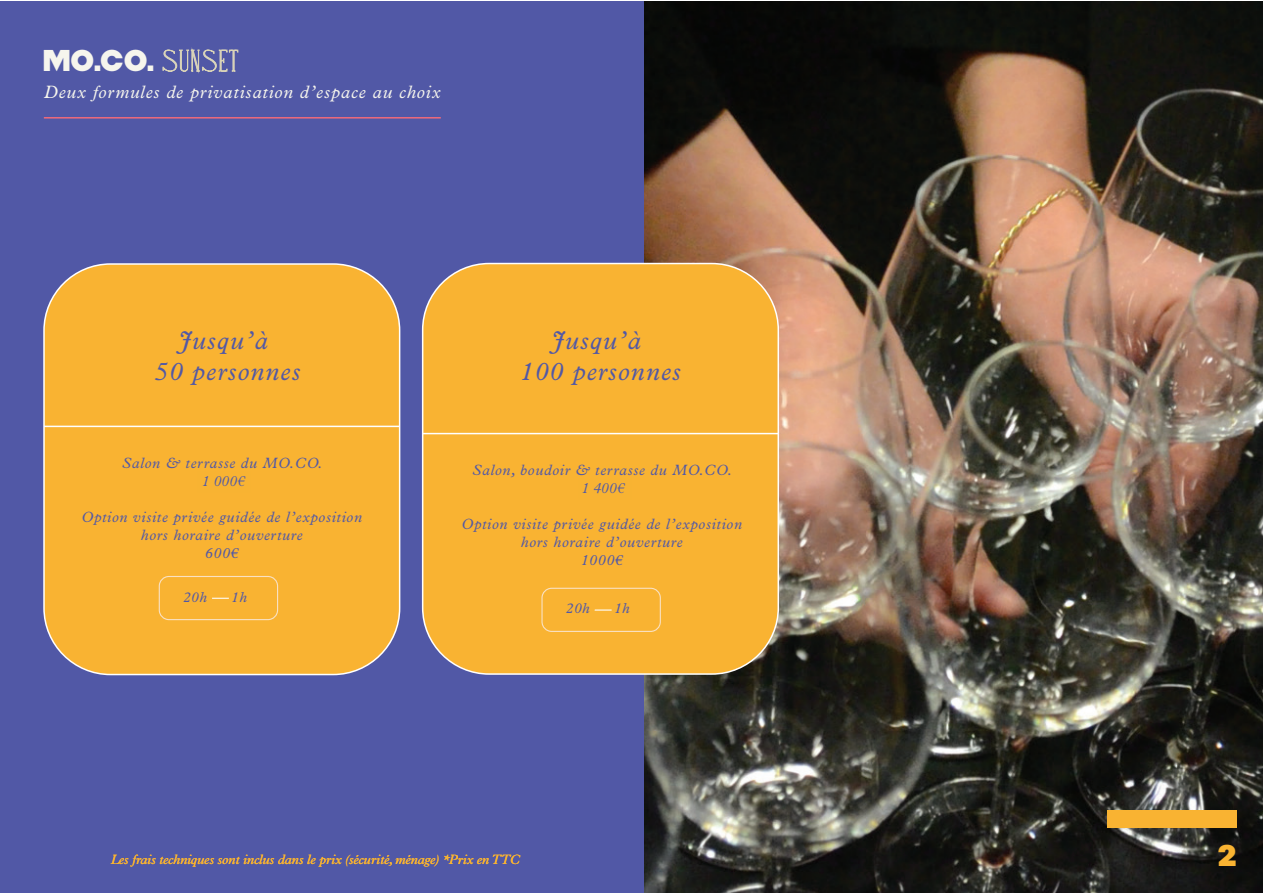
<style>
.page{position:relative;width:1263px;height:893px;background:#fff}
.page>*{position:absolute;margin:0;border:0;box-sizing:border-box;transform-origin:0 0}
.t1{font:900 29.55px "MOCOSUNSET";color:#f6f5ed}
.t2{font:900 29.55px "MOCOSUNSET";color:#f9b332}
.t3{font:italic 25.8px/31px "Plantin MT Pro";letter-spacing:.05em;color:#5158a6;text-align:center}
.t4{font:italic 18px "Plantin MT Pro";letter-spacing:.05em;color:#f6f5ed}
.t5{font:italic 15px/18px "Plantin MT Pro";letter-spacing:.05em;color:#5158a6;text-align:center}
.t6{font:italic 300 15px "Plantin MT Pro";color:#5059a6}
.t7{font:italic 14.4px "Plantin MT Pro";color:#5158a6}
.t8{font:italic 300 13.5px "Plantin MT Pro";color:#f8b332}
.s1{font-family:"Love";font-weight:400;font-size:30px}
</style>
<div class="page">
<img style="left:644px;top:2px;width:619px;height:891px">
<div style="left:0;top:2px;width:644px;height:891px;background:#5158a6"></div>
<div style="left:44px;top:264px;width:356px;height:410px;background:#f9b332;border-radius:67px"></div>
<div style="left:43px;top:263px;width:357px;height:412px;border:2px solid #fff;border-radius:67px"></div>
<svg style="left:162px;top:47px;width:77px;height:27px"></svg>
<hr style="left:44px;top:426px;width:356px;height:1px;background:#fff">
<div style="left:423px;top:264px;width:355px;height:410px;background:#f9b332;border-radius:67px"></div>
<div style="left:422px;top:263px;width:357px;height:412px;border:2px solid #fff;border-radius:67px"></div>
<hr style="left:423px;top:433px;width:355px;height:1px;background:#fff">
<svg style="left:212px;top:598px;width:17px;height:1px"></svg>
<div style="left:159px;top:576px;width:119px;height:44px;border:1px solid #fae1c2;border-radius:10px"></div>
<svg style="left:595px;top:610px;width:17px;height:1px"></svg>
<div style="left:541px;top:588px;width:120px;height:44px;border:1px solid #fae1c2;border-radius:10px"></div>
<hr style="left:44px;top:117px;width:397px;height:2px;background:#f16a7a">
<div style="left:1107px;top:810px;width:130px;height:18px;background:#f9b332"></div>
<h1 class="t1" style="left:43px;top:46px;width:198px">MO.CO. <span class="s1">SUNSET</span></h1>
<p class="t4" style="left:44px;top:82px;width:398px">Deux formules de privatisation d’espace au choix</p>
<h2 class="t3" style="left:154px;top:325px;width:148px">Jusqu’à<br>50 personnes</h2>
<p class="t5" style="left:122px;top:454px;width:202px">Salon &amp; terrasse du MO.CO.<br>8 €</p>
<p class="t5" style="left:81px;top:508px;width:282px">Option visite privée guidée de l’exposition hors horaire d’ouverture<br>600€</p>
<p class="t6" style="left:201px;top:472px;width:45px">1 000€</p>
<p class="t7" style="left:183px;top:588px;width:25px">20h</p>
<p class="t7" style="left:231px;top:588px;width:17px">1h</p>
<h2 class="t3" style="left:520px;top:325px;width:162px">Jusqu’à<br>100 personnes</h2>
<p class="t5" style="left:472px;top:461px;width:262px">Salon, boudoir &amp; terrasse du MO.CO.<br>200€</p>
<p class="t5" style="left:461px;top:515px;width:282px">Option visite privée guidée de l’exposition hors horaire d’ouverture<br>1000€</p>
<p class="t6" style="left:581px;top:479px;width:45px">1 400€</p>
<p class="t7" style="left:566px;top:600px;width:25px">20h</p>
<p class="t7" style="left:614px;top:600px;width:17px">1h</p>
<p class="t8" style="left:111px;top:852px;width:411px">Les frais techniques sont inclus dans le prix (sécurité, ménage) *Prix en TTC</p>
<h1 class="t2" style="left:1218px;top:841px;width:20px">2</h1>
</div>
